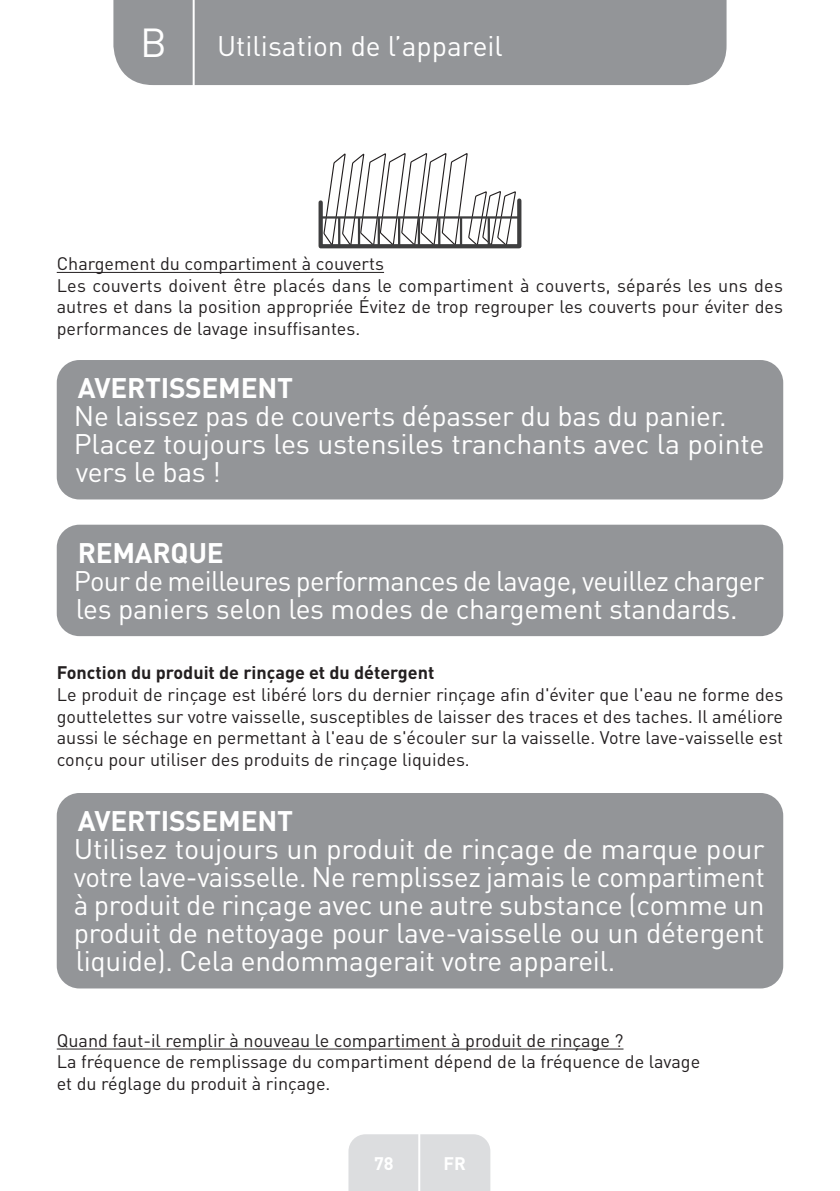
<style>
.page{position:relative;width:840px;height:1191px;background:#fff}
.page>*{position:absolute;margin:0;border:0;box-sizing:border-box;transform-origin:0 0}
.t1{font:40px "DIN Pro";color:#fff}
.t2{font:28px/28px "DIN Pro Regular";letter-spacing:-.01em;color:#fff}
.t3{font:28px "DIN Pro Bold";letter-spacing:-.01em;color:#fff}
.t4{font:28px "DIN Pro";color:#fff}
.t5{font:18px/21.6px "DIN Pro";color:#231f20}
.t6{font:700 18px "DIN Pro";color:#231f20}
.t7{font:700 18px "DIN Pro";color:#fff}
</style>
<div class="page">
<div style="left:113px;top:0;width:613px;height:85px;background:#939598"></div>
<div style="left:348px;top:1134px;width:142px;height:57px;background:#dcdddf"></div>
<hr style="left:418px;top:1111px;width:2px;height:80px;background:#fff">
<hr style="left:192px;top:0;width:2px;height:88px;background:#fff">
<hr style="left:57px;top:272px;width:327px;height:1px;background:#231f20">
<hr style="left:57px;top:1048px;width:566px;height:1px;background:#231f20">
<svg style="left:318px;top:153px;width:203px;height:95px"></svg>
<hr style="left:377px;top:217px;width:3px;height:29px;background:#3e3e3f">
<hr style="left:338px;top:217px;width:2px;height:29px;background:#3e3e3f">
<hr style="left:358px;top:217px;width:2px;height:29px;background:#3e3e3f">
<hr style="left:398px;top:217px;width:2px;height:29px;background:#3e3e3f">
<hr style="left:417px;top:217px;width:3px;height:29px;background:#3e3e3f">
<hr style="left:438px;top:217px;width:2px;height:29px;background:#3e3e3f">
<hr style="left:459px;top:217px;width:3px;height:29px;background:#3e3e3f">
<hr style="left:320px;top:216px;width:199px;height:3px;background:#3e3e3f">
<hr style="left:487px;top:217px;width:2px;height:29px;background:#3e3e3f">
<div style="left:57px;top:360px;width:725px;height:139px;background:#939598;border-radius:23px"></div>
<div style="left:57px;top:524px;width:725px;height:112px;background:#939598;border-radius:23px"></div>
<div style="left:57px;top:793px;width:725px;height:195px;background:#939598;border-radius:23px"></div>
<h1 class="t1" style="left:140px;top:15px;width:28px">B</h1>
<h2 class="t4" style="left:217px;top:27px;width:287px">Utilisation de l’appareil</h2>
<p class="t5" style="left:57px;top:252px;width:727px">Chargement du compartiment à couverts<br>Les couverts doivent être placés dans le compartiment à couverts, séparés les uns des autres et dans la position appropriée Évitez de trop regrouper les couverts pour éviter des performances de lavage insuffisantes.</p>
<h2 class="t3" style="left:78px;top:370px;width:216px">AVERTISSEMENT</h2>
<h2 class="t2" style="left:74px;top:402px;width:691px">Ne laissez pas de couverts dépasser du bas du panier.<br>Placez toujours les ustensiles tranchants avec la pointe vers le bas !</h2>
<h2 class="t3" style="left:78px;top:534px;width:147px">REMARQUE</h2>
<h2 class="t2" style="left:74px;top:566px;width:691px">Pour de meilleures performances de lavage, veuillez charger les paniers selon les modes de chargement standards.</h2>
<p class="t6" style="left:57px;top:660px;width:379px">Fonction du produit de rinçage et du détergent</p>
<p class="t5" style="left:57px;top:683px;width:727px;text-align:justify">Le produit de rinçage est libéré lors du dernier rinçage afin d'éviter que l'eau ne forme des gouttelettes sur votre vaisselle, susceptibles de laisser des traces et des taches. Il améliore aussi le séchage en permettant à l'eau de s'écouler sur la vaisselle. Votre lave-vaisselle est conçu pour utiliser des produits de rinçage liquides.</p>
<h2 class="t3" style="left:78px;top:802px;width:216px">AVERTISSEMENT</h2>
<p class="t2" style="left:74px;top:834px;width:692px;text-align:justify">Utilisez toujours un produit de rinçage de marque pour votre lave-vaisselle. Ne remplissez jamais le compartiment à produit de rinçage avec une autre substance (comme un produit de nettoyage pour lave-vaisselle ou un détergent liquide). Cela endommagerait votre appareil.</p>
<p class="t5" style="left:57px;top:1028px;width:644px">Quand faut-il remplir à nouveau le compartiment à produit de rinçage ?<br>La fréquence de remplissage du compartiment dépend de la fréquence de lavage et du réglage du produit à rinçage.</p>
<p class="t7" style="left:374px;top:1150px;width:21px">78</p>
<p class="t7" style="left:443px;top:1150px;width:24px">FR</p>
</div>
